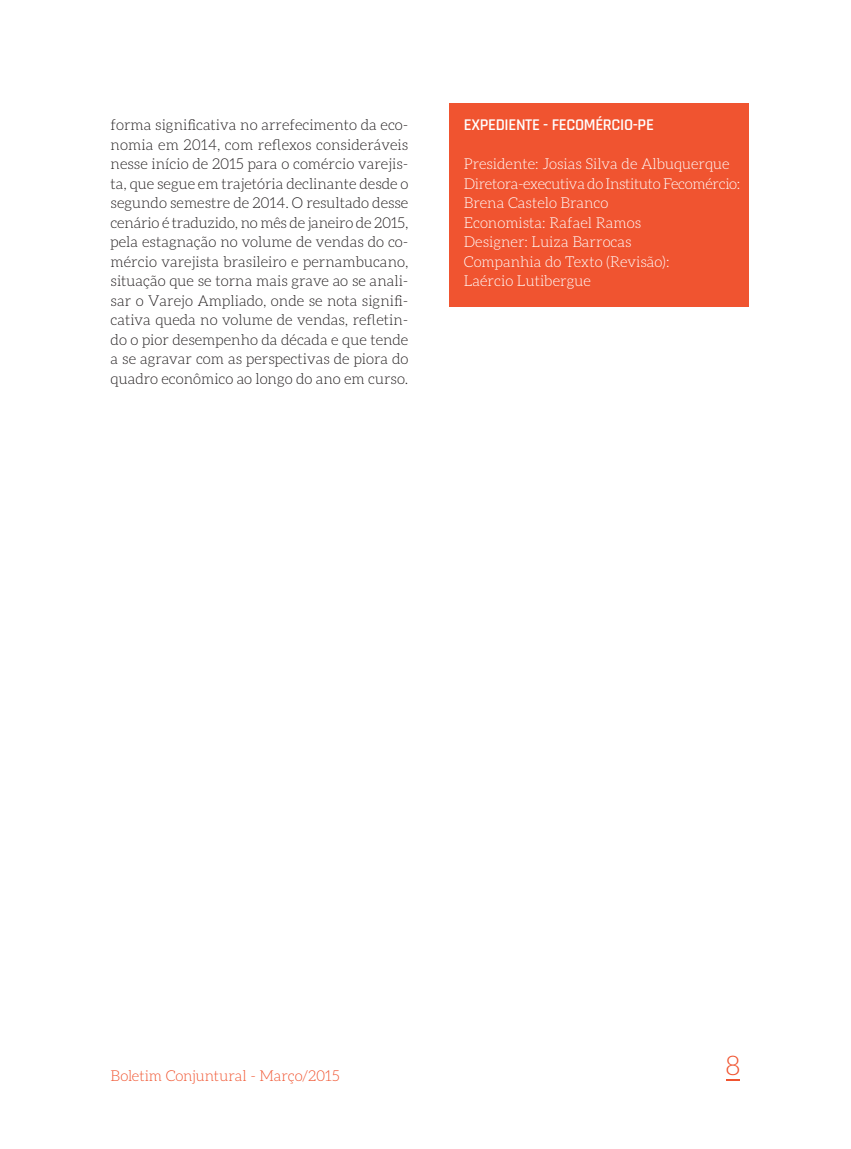
<style>
.page{position:relative;width:851px;height:1149px;background:#fff}
.page>*{position:absolute;margin:0;border:0;box-sizing:border-box;transform-origin:0 0}
.t1{font:300 27px "Aleo";color:#f05430}
.t2{font:600 16.5px "Rajdhani";letter-spacing:-.02em;color:#fff}
.t3{font:300 15px/19.5px "Aleo";color:#231f20;text-align:justify}
.t4{font:300 15px/19.5px "Aleo";color:#fff}
.t5{font:300 15px "Aleo";letter-spacing:-.005em;color:#f05430}
</style>
<div class="page">
<div style="left:449px;top:103px;width:299px;height:203px;background:#f05430"></div>
<svg style="left:726px;top:1079px;width:14px;height:1px"></svg>
<p class="t3" style="left:111px;top:115px;width:299px">forma significativa no arrefecimento da eco&shy;nomia em 2014, com reflexos consideráveis nesse início de 2015 para o comércio varejis&shy;ta, que segue em trajetória declinante desde o segundo semestre de 2014. O resultado desse cenário é traduzido, no mês de janeiro de 2015, pela estagnação no volume de vendas do co&shy;mércio varejista brasileiro e pernambucano, situação que se torna mais grave ao se anali&shy;sar o Varejo Ampliado, onde se nota signifi&shy;cativa queda no volume de vendas, refletin&shy;do o pior desempenho da década e que tende a se agravar com as perspectivas de piora do quadro econômico ao longo do ano em curso.</p>
<p class="t2" style="left:463px;top:115px;width:191px">EXPEDIENTE - FECOMÉRCIO-PE</p>
<p class="t4" style="left:463px;top:154px;width:278px">Presidente: Josias Silva de Albuquerque<br>Diretora-executiva do Instituto Fecomércio:<br>Brena Castelo Branco<br>Economista: Rafael Ramos<br>Designer: Luiza Barrocas<br>Companhia do Texto (Revisão):<br>Laércio Lutibergue</p>
<p class="t5" style="left:111px;top:1067px;width:231px">Boletim Conjuntural - Março/2015</p>
<h1 class="t1" style="left:725px;top:1050px;width:16px">8</h1>
</div>
